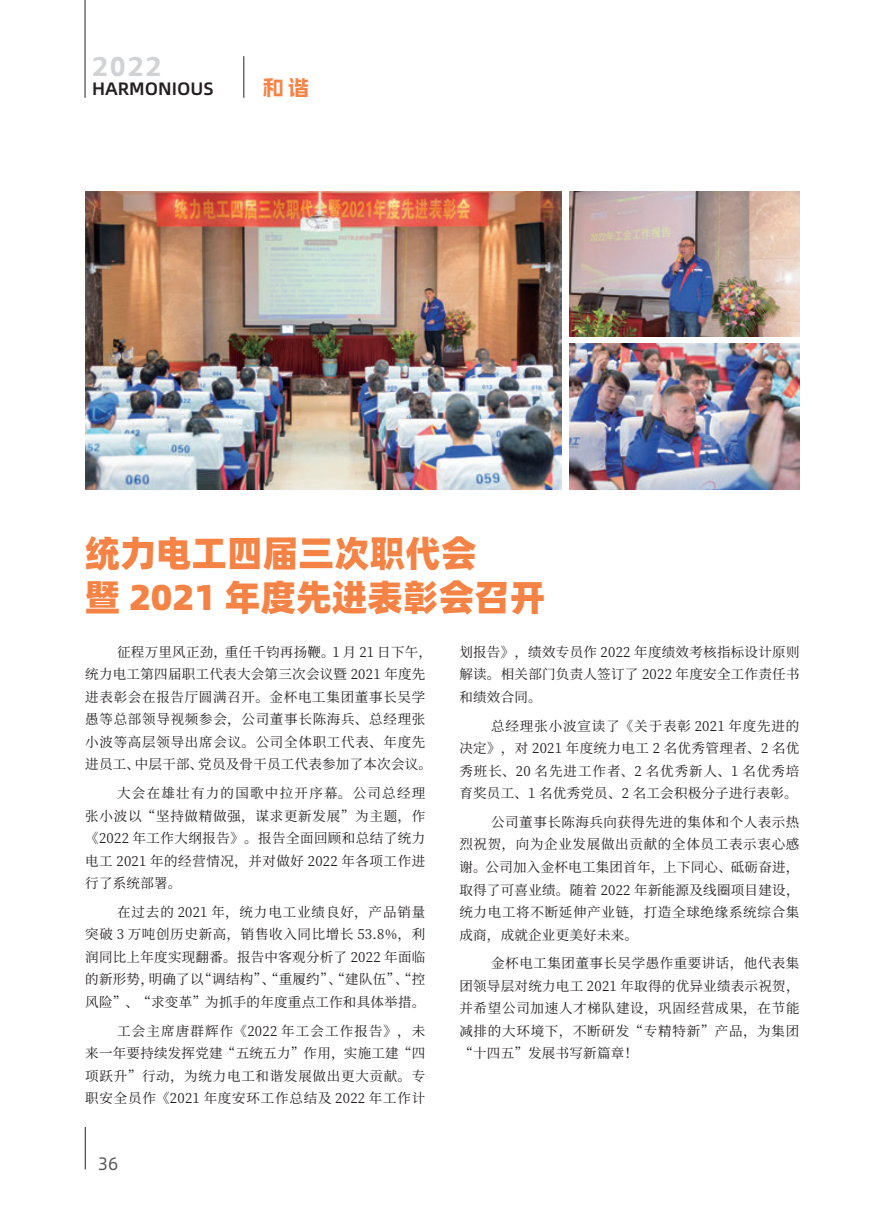
<style>
.page{position:relative;width:893px;height:1212px;background:#fff}
.page>*{position:absolute;margin:0;border:0;box-sizing:border-box;transform-origin:0 0}
.t1{font:36px "Alibaba Pu Hui Ti H";color:#f58345}
.t2{font:700 27px "Alimama Shu Hei Ti";color:#d1d2d4}
.t3{font:700 21px "Alimama Shu Hei Ti";color:#f58345}
.t4{font:18px "Alibaba Pu Hui Ti M";color:#231f20}
.t5{font:18px "Alibaba Sans";color:#57585a}
.思源宋体{font:13.5px/22.5px "Source Han Serif SC";letter-spacing:.02em;color:#231f20;text-align:justify}
.思源宋体-2{font:13.5px/22.5px "Source Han Serif SC";letter-spacing:.055em;color:#231f20}
</style>
<div class="page">
<hr style="left:85px;top:1127px;width:1px;height:42px;background:#231f20">
<hr style="left:85px;top:0;width:1px;height:98px;background:#231f20">
<hr style="left:243px;top:56px;width:1px;height:42px;background:#231f20">
<img style="left:85px;top:191px;width:476px;height:298px">
<img style="left:569px;top:191px;width:230px;height:146px">
<img style="left:569px;top:344px;width:230px;height:145px">
<h2 class="t2" style="left:92px;top:53px;width:71px">2022</h2>
<h3 class="t4" style="left:92px;top:75px;width:123px">HARMONIOUS</h3>
<h3 class="t3" style="left:263px;top:77px;width:48px">和谐</h3>
<p class="t1" style="left:85px;top:524px;width:394px">统力电工四届三次职代会</p>
<p class="t1" style="left:85px;top:567px;width:462px">暨 2021 年度先进表彰会召开</p>
<p class="思源宋体-2" style="left:85px;top:641px;width:348px;text-indent:32px">征程万里风正劲，重任千钧再扬鞭。1 月 21 日下午，统力电工第四届职工代表大会第三次会议暨 2021 年度先进表彰会在报告厅圆满召开。金杯电工集团董事长吴学愚等总部领导视频参会，公司董事长陈海兵、总经理张小波等高层领导出席会议。公司全体职工代表、年度先进员工、中层干部、党员及骨干员工代表参加了本次会议。</p>
<p class="思源宋体" style="left:85px;top:782px;width:342px;text-indent:32px">大会在雄壮有力的国歌中拉开序幕。公司总经理张小波以“坚持做精做强，谋求更新发展”为主题，作《2022 年工作大纲报告》。报告全面回顾和总结了统力电工 2021 年的经营情况，并对做好 2022 年各项工作进行了系统部署。</p>
<p class="思源宋体" style="left:85px;top:901px;width:342px;text-indent:32px">在过去的 2021 年，统力电工业绩良好，产品销量突破 3 万吨创历史新高，销售收入同比增长 53.8%，利润同比上年度实现翻番。报告中客观分析了 2022 年面临的新形势，明确了以“调结构”、“重履约”、“建队伍”、“控风险”、“求变革”为抓手的年度重点工作和具体举措。</p>
<p class="思源宋体" style="left:85px;top:1020px;width:342px;text-indent:32px">工会主席唐群辉作《2022 年工会工作报告》，未来一年要持续发挥党建“五统五力”作用，实施工建“四项跃升”行动，为统力电工和谐发展做出更大贡献。专职安全员作《2021 年度安环工作总结及 2022 年工作计</p>
<p class="思源宋体" style="left:459px;top:641px;width:342px">划报告》，绩效专员作 2022 年度绩效考核指标设计原则解读。相关部门负责人签订了 2022 年度安全工作责任书和绩效合同。</p>
<p class="思源宋体" style="left:459px;top:715px;width:342px;text-indent:32px">总经理张小波宣读了《关于表彰 2021 年度先进的决定》，对 2021 年度统力电工 2 名优秀管理者、2 名优秀班长、20 名先进工作者、2 名优秀新人、1 名优秀培育奖员工、1 名优秀党员、2 名工会积极分子进行表彰。</p>
<p class="思源宋体" style="left:459px;top:811px;width:342px;text-indent:32px">公司董事长陈海兵向获得先进的集体和个人表示热烈祝贺，向为企业发展做出贡献的全体员工表示衷心感谢。公司加入金杯电工集团首年，上下同心、砥砺奋进，取得了可喜业绩。随着 2022 年新能源及线圈项目建设，统力电工将不断延伸产业链，打造全球绝缘系统综合集成商，成就企业更美好未来。</p>
<p class="思源宋体" style="left:459px;top:952px;width:342px;text-indent:32px">金杯电工集团董事长吴学愚作重要讲话，他代表集团领导层对统力电工 2021 年取得的优异业绩表示祝贺，并希望公司加速人才梯队建设，巩固经营成果，在节能减排的大环境下，不断研发“专精特新”产品，为集团“十四五”发展书写新篇章！</p>
<h3 class="t5" style="left:98px;top:1150px;width:22px">36</h3>
</div>
